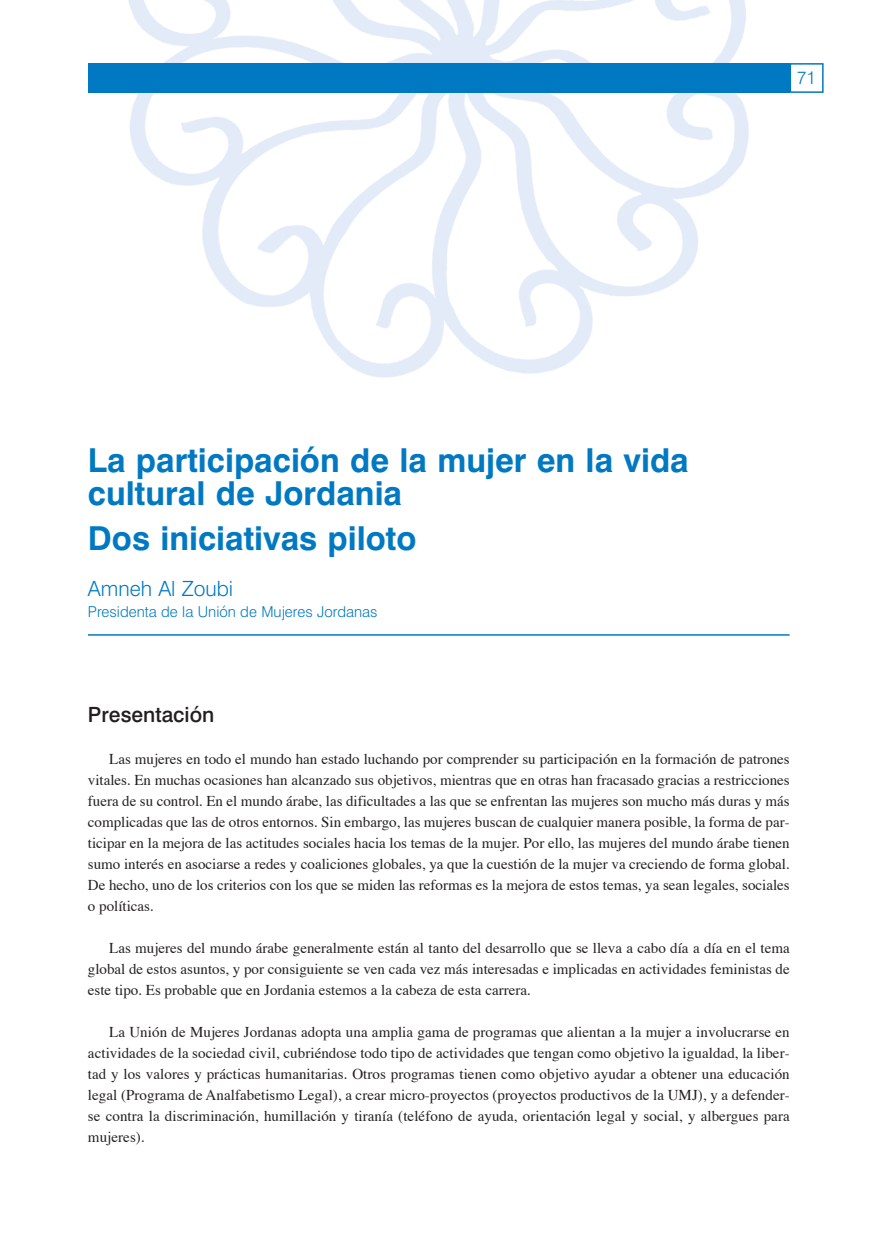
<style>
.page{position:relative;width:893px;height:1259px;background:#fff}
.page>*{position:absolute;margin:0;border:0;box-sizing:border-box;transform-origin:0 0}
.t1{font:700 33px/33px "Swiss 721 BT";color:#0079c2}
.t2{font:300 21px "Swiss 721 BT";color:#0079c2}
.t3{font:500 21px "Swiss 721 BT";color:#231f20}
.t4{font:300 18px "Swiss 721 BT";color:#0079c2}
.t5{font:15px/21px "Times";color:#231f20;text-align:justify}
.t6{font:300 15px "Swiss 721 BT";color:#0079c2}
</style>
<div class="page">
<svg style="left:88px;top:0;width:736px;height:636px"></svg>
<p class="t4" style="left:797px;top:71px;width:21px">71</p>
<h1 class="t1" style="left:88px;top:447px;width:602px">La participación de la mujer en la vida cultural de Jordania</h1>
<h1 class="t1" style="left:88px;top:526px;width:330px">Dos iniciativas piloto</h1>
<h2 class="t2" style="left:88px;top:581px;width:147px">Amneh Al Zoubi</h2>
<p class="t6" style="left:88px;top:606px;width:291px">Presidenta de la Unión de Mujeres Jordanas</p>
<h2 class="t3" style="left:88px;top:707px;width:128px">Presentación</h2>
<p class="t5" style="left:88px;top:750px;width:703px;text-indent:21px">Las mujeres en todo el mundo han estado luchando por comprender su participación en la formación de patrones vitales. En muchas ocasiones han alcanzado sus objetivos, mientras que en otras han fracasado gracias a restricciones fuera de su control. En el mundo árabe, las dificultades a las que se enfrentan las mujeres son mucho más duras y más complicadas que las de otros entornos. Sin embargo, las mujeres buscan de cualquier manera posible, la forma de par&shy;ticipar en la mejora de las actitudes sociales hacia los temas de la mujer. Por ello, las mujeres del mundo árabe tienen sumo interés en asociarse a redes y coaliciones globales, ya que la cuestión de la mujer va creciendo de forma global.<br>De hecho, uno de los criterios con los que se miden las reformas es la mejora de estos temas, ya sean legales, sociales o políticas.</p>
<p class="t5" style="left:88px;top:939px;width:703px;text-indent:21px">Las mujeres del mundo árabe generalmente están al tanto del desarrollo que se lleva a cabo día a día en el tema global de estos asuntos, y por consiguiente se ven cada vez más interesadas e implicadas en actividades feministas de este tipo. Es probable que en Jordania estemos a la cabeza de esta carrera.</p>
<p class="t5" style="left:88px;top:1023px;width:703px;text-indent:21px">La Unión de Mujeres Jordanas adopta una amplia gama de programas que alientan a la mujer a involucrarse en actividades de la sociedad civil, cubriéndose todo tipo de actividades que tengan como objetivo la igualdad, la liber&shy;tad y los valores y prácticas humanitarias. Otros programas tienen como objetivo ayudar a obtener una educación legal (Programa de Analfabetismo Legal), a crear micro-proyectos (proyectos productivos de la UMJ), y a defender&shy;se contra la discriminación, humillación y tiranía (teléfono de ayuda, orientación legal y social, y albergues para mujeres).</p>
</div>
